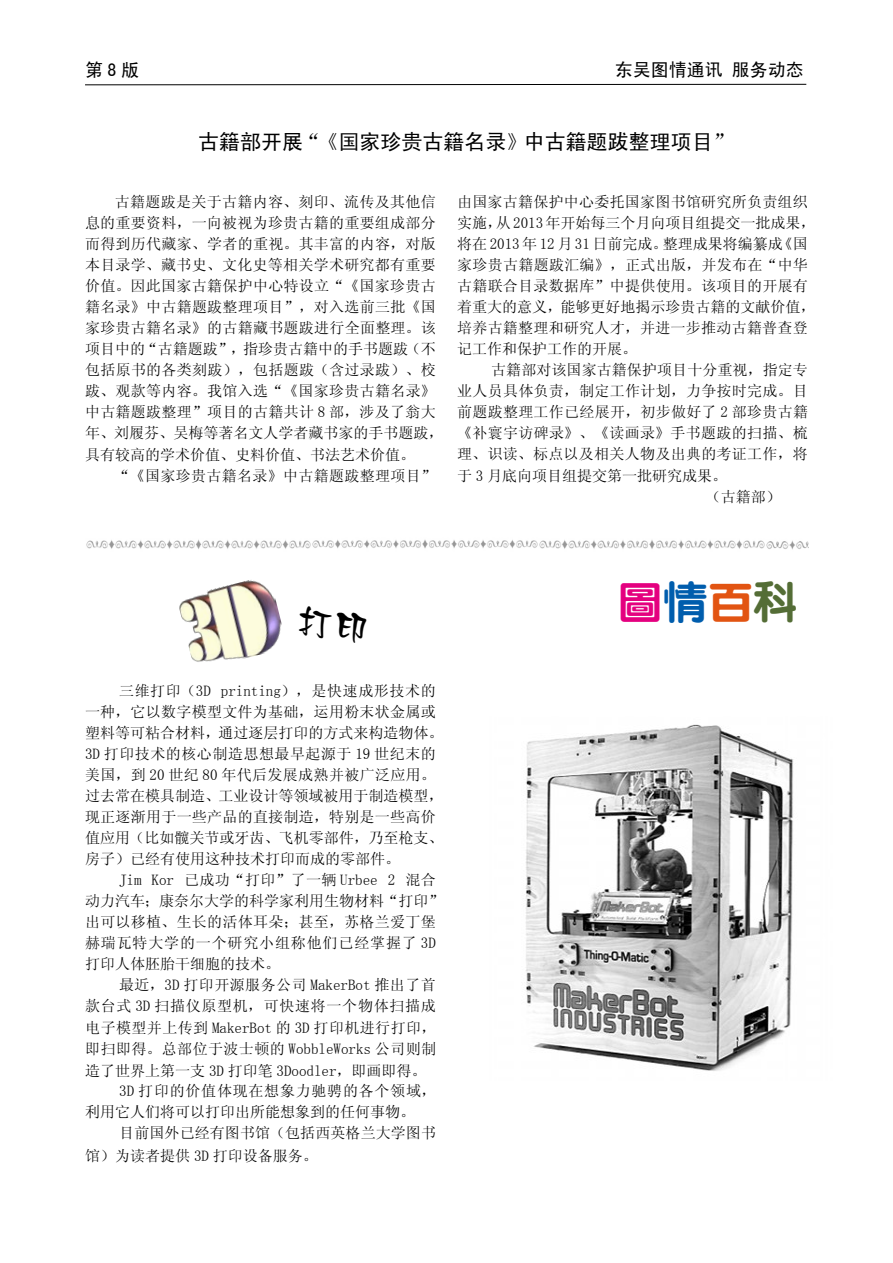
<style>
.page{position:relative;width:893px;height:1263px;background:#fff}
.page>*{position:absolute;margin:0;border:0;box-sizing:border-box;transform-origin:0 0}
.t1{font:45px "CT Cu Yuan SF";color:#e4007f}
.t2{font:21px "Sim Hei";color:#000}
.t3{font:18px "Sim Hei";color:#000}
.t4{font:15px/21px "Sim Sun";letter-spacing:.02em;color:#000}
.t5{font:15px/21px "Sim Sun";color:#000}
.t6{font:15px "Sim Sun";letter-spacing:.05em;color:#000}
.s1{color:#005dad}
.s2{color:#e25412}
.s3{color:#546d36}
</style>
<div class="page">
<svg style="left:85px;top:84px;width:722px;height:1px"></svg>
<img style="left:179px;top:580px;width:103px;height:82px">
<img style="left:525px;top:724px;width:269px;height:347px">
<img style="left:86px;top:539px;width:679px;height:10px">
<img style="left:766px;top:540px;width:42px;height:10px">
<p class="t3" style="left:85px;top:61px;width:55px">第8版</p>
<p class="t3" style="left:615px;top:61px;width:190px">东吴图情通讯 服务动态</p>
<h2 class="t2" style="left:198px;top:131px;width:537px">古籍部开展“《国家珍贵古籍名录》中古籍题跋整理项目”</h2>
<p class="t4" style="left:85px;top:191px;width:360px;text-indent:30px">古籍题跋是关于古籍内容、刻印、流传及其他信息的重要资料，一向被视为珍贵古籍的重要组成部分而得到历代藏家、学者的重视。其丰富的内容，对版本目录学、藏书史、文化史等相关学术研究都有重要价值。因此国家古籍保护中心特设立“《国家珍贵古籍名录》中古籍题跋整理项目”，对入选前三批《国家珍贵古籍名录》的古籍藏书题跋进行全面整理。该项目中的“古籍题跋”，指珍贵古籍中的手书题跋（不包括原书的各类刻跋），包括题跋（含过录跋）、校跋、观款等内容。我馆入选“《国家珍贵古籍名录》中古籍题跋整理”项目的古籍共计 8 部，涉及了翁大年、刘履芬、吴梅等著名文人学者藏书家的手书题跋，</p>
<p class="t5" style="left:115px;top:445px;width:322px;line-height:20.1px;text-indent:-30px">具有较高的学术价值、史料价值、书法艺术价值。<br>“《国家珍贵古籍名录》中古籍题跋整理项目”</p>
<p class="t4" style="left:457px;top:191px;width:360px">由国家古籍保护中心委托国家图书馆研究所负责组织实施，从 2013年开始每三个月向项目组提交一批成果，将在 2013 年 12 月 31 日前完成。整理成果将编纂成《国家珍贵古籍题跋汇编》，正式出版，并发布在“中华古籍联合目录数据库”中提供使用。该项目的开展有着重大的意义，能够更好地揭示珍贵古籍的文献价值，培养古籍整理和研究人才，并进一步推动古籍普查登记工作和保护工作的开展。</p>
<p class="t4" style="left:457px;top:359px;width:352px;text-align:justify;text-indent:34px">古籍部对该国家古籍保护项目十分重视，指定专业人员具体负责，制定工作计划，力争按时完成。目前题跋整理工作已经展开，初步做好了 2 部珍贵古籍《补寰宇访碑录》、《读画录》手书题跋的扫描、梳理、识读、标点以及相关人物及出典的考证工作，将</p>
<p class="t5" style="left:706px;top:466px;width:76px;text-indent:-249px">于 3 月底向项目组提交第一批研究成果。<br>（古籍部）</p>
<p class="t5" style="left:85px;top:680px;width:360px;text-indent:34px">三维打印（3D printing），是快速成形技术的一种，它以数字模型文件为基础，运用粉末状金属或塑料等可粘合材料，通过逐层打印的方式来构造物体。<br>3D 打印技术的核心制造思想最早起源于 19 世纪末的美国，到 20 世纪 80 年代后发展成熟并被广泛应用。过去常在模具制造、工业设计等领域被用于制造模型，现正逐渐用于一些产品的直接制造，特别是一些高价值应用（比如髋关节或牙齿、飞机零部件，乃至枪支、房子）已经有使用这种技术打印而成的零部件。</p>
<p class="t4" style="left:85px;top:869px;width:360px;text-indent:34px">Jim Kor 已成功“打印”了一辆 Urbee 2 混合动力汽车；康奈尔大学的科学家利用生物材料“打印”出可以移植、生长的活体耳朵；甚至，苏格兰爱丁堡赫瑞瓦特大学的一个研究小组称他们已经掌握了 3D打印人体胚胎干细胞的技术。</p>
<p class="t4" style="left:85px;top:973px;width:353px;line-height:21.5px;text-align:justify;text-indent:34px">最近，3D 打印开源服务公司 MakerBot 推出了首款台式 3D 扫描仪原型机，可快速将一个物体扫描成电子模型并上传到 MakerBot 的 3D 打印机进行打印，即扫即得。总部位于波士顿的 WobbleWorks 公司则制</p>
<p class="t5" style="left:85px;top:1060px;width:343px">造了世界上第一支 3D 打印笔 3Doodler，即画即得。</p>
<p class="t6" style="left:119px;top:1083px;width:318px">3D 打印的价值体现在想象力驰骋的各个领域，</p>
<p class="t5" style="left:85px;top:1101px;width:331px">利用它人们将可以打印出所能想象到的任何事物。</p>
<p class="t4" style="left:119px;top:1122px;width:318px">目前国外已经有图书馆（包括西英格兰大学图书</p>
<p class="t5" style="left:85px;top:1145px;width:234px">馆）为读者提供 3D 打印设备服务。</p>
<h1 class="t1" style="left:618px;top:579px;width:181px">图<span class="s1">情</span><span class="s2">百</span><span class="s3">科</span></h1>
</div>
